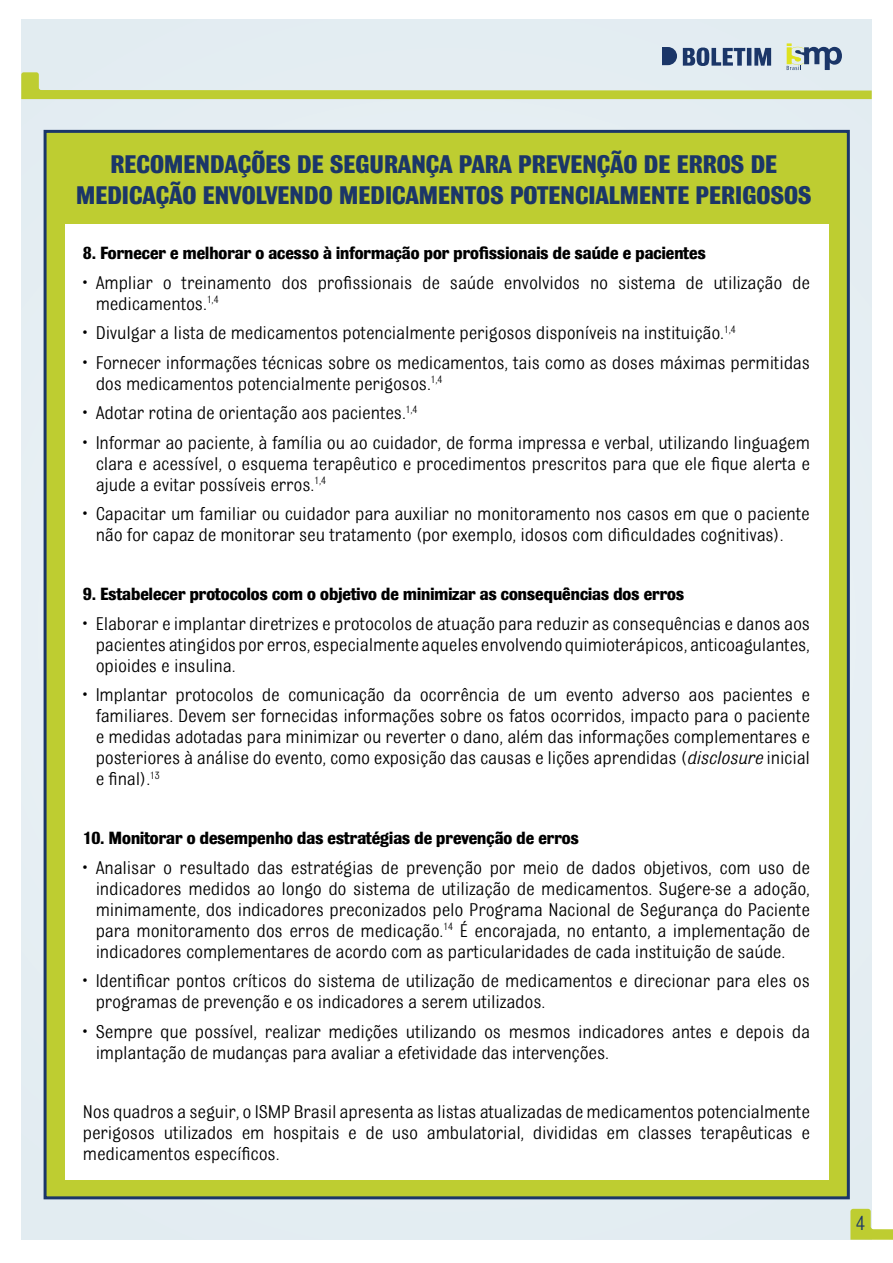
<style>
.page{position:relative;width:893px;height:1263px;background:#fff}
.page>*{position:absolute;margin:0;border:0;box-sizing:border-box;transform-origin:0 0}
.t1{font:700 27px/31.5px "Bulldog";letter-spacing:-.02em;color:#1b3668;text-align:center}
.t2{font:21.6px "Bulldog";color:#1b3668}
.t3{font:19.5px/21px "Bulldog";letter-spacing:-.01em;color:#000}
.t4{font:700 18.75px "Bulldog";letter-spacing:-.03em;color:#000}
.s1{font-style:italic}
</style>
<div class="page">
<div style="left:21px;top:20px;width:851px;height:1219px;background:#e3edf2"></div>
<svg style="left:21px;top:43px;width:851px;height:56px"></svg>
<div style="left:44px;top:130px;width:806px;height:1069px;background:#becd31;border:3px solid #1b3668"></div>
<div style="left:65px;top:224px;width:763px;height:956px;background:#fff"></div>
<svg style="left:850px;top:1209px;width:43px;height:31px"></svg>
<p class="t1" style="left:76px;top:148px;width:738px">RECOMENDAÇÕES DE SEGURANÇA PARA PREVENÇÃO DE ERROS DE<br>MEDICAÇÃO ENVOLVENDO MEDICAMENTOS POTENCIALMENTE PERIGOSOS</p>
<p class="t4" style="left:83px;top:243px;width:625px">8. Fornecer e melhorar o acesso à informação por profissionais de saúde e pacientes</p>
<p class="t3" style="left:96px;top:272px;width:716px;text-indent:-13px">• Ampliar o treinamento dos profissionais de saúde envolvidos no sistema de utilização de medicamentos.<sup>1,4</sup></p>
<p class="t3" style="left:83px;top:322px;width:654px">• Divulgar a lista de medicamentos potencialmente perigosos disponíveis na instituição.<sup>1,4</sup></p>
<p class="t3" style="left:96px;top:352px;width:716px;text-indent:-13px">• Fornecer informações técnicas sobre os medicamentos, tais como as doses máximas permitidas dos medicamentos potencialmente perigosos.<sup>1,4</sup></p>
<p class="t3" style="left:83px;top:402px;width:336px">• Adotar rotina de orientação aos pacientes.<sup>1,4</sup></p>
<p class="t3" style="left:96px;top:432px;width:716px;text-align:justify;text-indent:-13px">• Informar ao paciente, à família ou ao cuidador, de forma impressa e verbal, utilizando linguagem clara e acessível, o esquema terapêutico e procedimentos prescritos para que ele fique alerta e ajude a evitar possíveis erros.<sup>1,4</sup></p>
<p class="t3" style="left:96px;top:503px;width:716px;text-indent:-13px">• Capacitar um familiar ou cuidador para auxiliar no monitoramento nos casos em que o paciente não for capaz de monitorar seu tratamento (por exemplo, idosos com dificuldades cognitivas).</p>
<p class="t4" style="left:83px;top:584px;width:603px">9. Estabelecer protocolos com o objetivo de minimizar as consequências dos erros</p>
<p class="t3" style="left:96px;top:613px;width:716px;text-align:justify;text-indent:-13px">• Elaborar e implantar diretrizes e protocolos de atuação para reduzir as consequências e danos aos pacientes atingidos por erros, especialmente aqueles envolvendo quimioterápicos, anticoagulantes, opioides e insulina.</p>
<p class="t3" style="left:96px;top:684px;width:716px;text-align:justify;text-indent:-13px">• Implantar protocolos de comunicação da ocorrência de um evento adverso aos pacientes e familiares. Devem ser fornecidas informações sobre os fatos ocorridos, impacto para o paciente e medidas adotadas para minimizar ou reverter o dano, além das informações complementares e posteriores à análise do evento, como exposição das causas e lições aprendidas (<span class="s1">disclosure</span> inicial e final).<sup>13</sup></p>
<p class="t4" style="left:83px;top:828px;width:498px">10. Monitorar o desempenho das estratégias de prevenção de erros</p>
<p class="t3" style="left:96px;top:857px;width:716px;text-align:justify;text-indent:-13px">• Analisar o resultado das estratégias de prevenção por meio de dados objetivos, com uso de indicadores medidos ao longo do sistema de utilização de medicamentos. Sugere-se a adoção, minimamente, dos indicadores preconizados pelo Programa Nacional de Segurança do Paciente para monitoramento dos erros de medicação.<sup>14</sup> É encorajada, no entanto, a implementação de indicadores complementares de acordo com as particularidades de cada instituição de saúde.</p>
<p class="t3" style="left:96px;top:970px;width:716px;text-indent:-13px">• Identificar pontos críticos do sistema de utilização de medicamentos e direcionar para eles os programas de prevenção e os indicadores a serem utilizados.</p>
<p class="t3" style="left:96px;top:1021px;width:716px;text-indent:-13px">• Sempre que possível, realizar medições utilizando os mesmos indicadores antes e depois da implantação de mudanças para avaliar a efetividade das intervenções.</p>
<p class="t3" style="left:83px;top:1101px;width:729px;text-align:justify">Nos quadros a seguir, o ISMP Brasil apresenta as listas atualizadas de medicamentos potencialmente perigosos utilizados em hospitais e de uso ambulatorial, divididas em classes terapêuticas e medicamentos específicos.</p>
<p class="t2" style="left:856px;top:1212px;width:11px">4</p>
</div>
